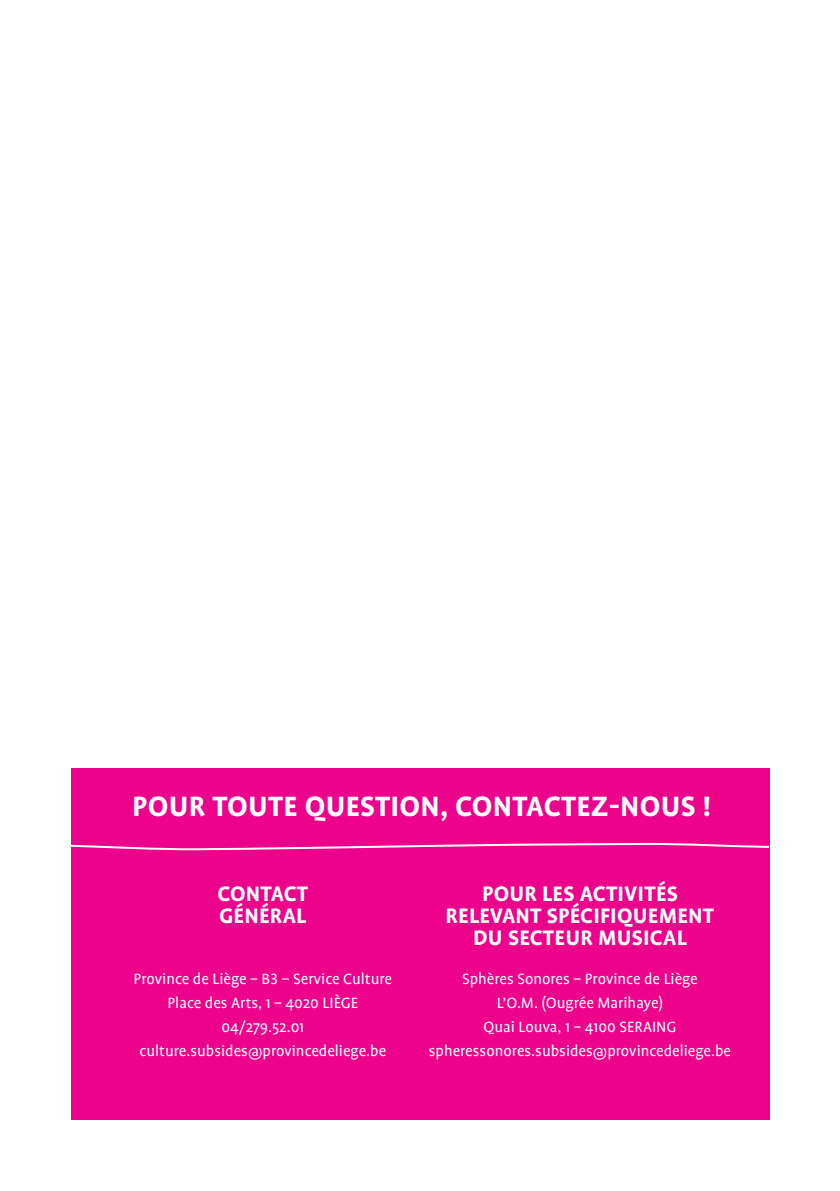
<style>
.page{position:relative;width:840px;height:1191px;background:#fff}
.page>*{position:absolute;margin:0;border:0;box-sizing:border-box;transform-origin:0 0}
.t1{font:700 32px "Profile OT";letter-spacing:.01em;color:#fff}
.t2{font:700 24px/22px "Profile OT";letter-spacing:.01em;color:#fff}
.t3{font:17px/24px "Profile OT";color:#fff;text-align:center}
</style>
<div class="page">
<div style="left:71px;top:768px;width:697px;height:352px;background:#ed028c"></div>
<svg style="left:71px;top:841px;width:699px;height:9px"></svg>
<h1 class="t1" style="left:132px;top:788px;width:579px">POUR TOUTE QUESTION, CONTACTEZ-NOUS !</h1>
<h2 class="t2" style="left:217px;top:882px;width:92px">CONTACT<br>GÉNÉRAL</h2>
<p class="t3" style="left:134px;top:967px;width:260px">Province de Liège – B3 – Service Culture<br>Place des Arts, 1 – 4020 LIÈGE<br>04/279.52.01 culture.subsides@provincedeliege.be</p>
<h2 class="t2" style="left:445px;top:882px;width:270px;text-align:center">POUR LES ACTIVITÉS<br>RELEVANT SPÉCIFIQUEMENT<br>DU SECTEUR MUSICAL</h2>
<p class="t3" style="left:428px;top:967px;width:303px">Sphères Sonores – Province de Liège<br>L’O.M. (Ougrée Marihaye)<br>Quai Louva, 1 – 4100 SERAING spheressonores.subsides@provincedeliege.be</p>
</div>
